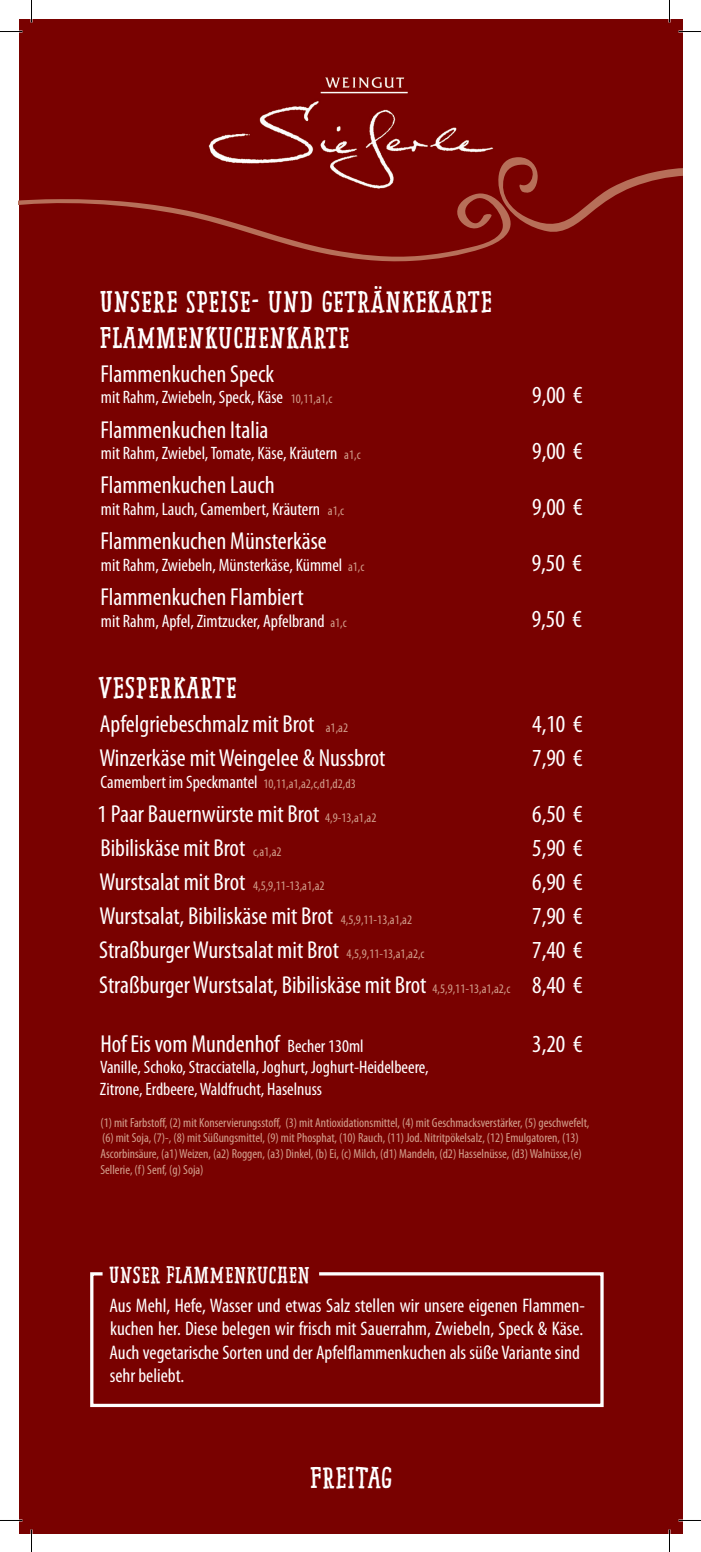
<style>
.page{position:relative;width:701px;height:1552px;background:#fff}
.page>*{position:absolute;margin:0;border:0;box-sizing:border-box;transform-origin:0 0}
.t1{font:29.55px/35.4px "Pinto NO 02";color:#fff}
.t2{font:condensed 24.6px/34.2px "Myriad Pro";color:#fff;text-align:right}
.t3{font:22.95px "Pinto NO 02";color:#fff}
.t4{font:condensed 19.65px/23.5px "Myriad Pro";color:#fff}
.t5{font:condensed 18px/21.6px "Myriad Pro";color:#fff}
.t6{font:condensed 13.05px/15.8px "Myriad Pro";color:#d2a08d}
.s1{font-size:13.05px;color:#d2a08d}
.s2{font-size:18px}
</style>
<div class="page">
<div style="left:19px;top:19px;width:663px;height:1513px;background:#790100"></div>
<img style="left:208px;top:77px;width:286px;height:80px">
<svg style="left:19px;top:157px;width:663px;height:105px"></svg>
<svg style="left:90px;top:1272px;width:514px;height:136px"></svg>
<hr style="left:0;top:1519px;width:22px;height:2px;background:#fff">
<hr style="left:678px;top:1519px;width:23px;height:2px;background:#fff">
<hr style="left:668px;top:0;width:2px;height:23px;background:#fff">
<hr style="left:668px;top:1529px;width:2px;height:22px;background:#fff">
<svg style="left:0;top:31px;width:22px;height:1px"></svg>
<svg style="left:678px;top:31px;width:23px;height:1px"></svg>
<svg style="left:31px;top:0;width:1px;height:23px"></svg>
<svg style="left:31px;top:1529px;width:1px;height:22px"></svg>
<svg style="left:669px;top:0;width:1px;height:23px"></svg>
<svg style="left:669px;top:1529px;width:1px;height:22px"></svg>
<p class="t1" style="left:99px;top:284px;width:394px">UNSERE SPEISE- UND GETRÄNKEKARTE<br>FLAMMENKUCHENKARTE</p>
<p class="t2" style="left:100px;top:356px;width:175px">Flammenkuchen Speck</p>
<p class="t5" style="left:101px;top:386px;width:233px">mit Rahm, Zwiebeln, Speck, Käse <span class="s1">10,11,a1,c</span></p>
<p class="t2" style="left:532px;top:378px;width:52px">9,00 €</p>
<p class="t2" style="left:100px;top:412px;width:170px">Flammenkuchen Italia</p>
<p class="t5" style="left:101px;top:442px;width:261px">mit Rahm, Zwiebel, Tomate, Käse, Kräutern <span class="s1">a1,c</span></p>
<p class="t2" style="left:532px;top:433px;width:52px">9,00 €</p>
<p class="t2" style="left:100px;top:468px;width:176px">Flammenkuchen Lauch</p>
<p class="t5" style="left:101px;top:498px;width:245px">mit Rahm, Lauch, Camembert, Kräutern <span class="s1">a1,c</span></p>
<p class="t2" style="left:532px;top:489px;width:52px">9,00 €</p>
<p class="t2" style="left:100px;top:523px;width:228px">Flammenkuchen Münsterkäse</p>
<p class="t5" style="left:101px;top:554px;width:265px">mit Rahm, Zwiebeln, Münsterkäse, Kümmel <span class="s1">a1,c</span></p>
<p class="t2" style="left:532px;top:545px;width:52px">9,50 €</p>
<p class="t2" style="left:100px;top:579px;width:205px">Flammenkuchen Flambiert</p>
<p class="t5" style="left:101px;top:609px;width:247px">mit Rahm, Apfel, Zimtzucker, Apfelbrand <span class="s1">a1,c</span></p>
<p class="t2" style="left:532px;top:601px;width:52px">9,50 €</p>
<p class="t1" style="left:98px;top:669px;width:140px">VESPERKARTE</p>
<p class="t2" style="left:100px;top:706px;width:250px">Apfelgriebeschmalz mit Brot <span class="s1">a1,a2</span></p>
<p class="t2" style="left:532px;top:706px;width:52px">4,10 €</p>
<p class="t2" style="left:99px;top:740px;width:287px">Winzerkäse mit Weingelee &amp; Nussbrot</p>
<p class="t2" style="left:532px;top:740px;width:52px">7,90 €</p>
<p class="t5" style="left:101px;top:770px;width:257px">Camembert im Speckmantel <span class="s1">10,11,a1,a2,c,d1,d2,d3</span></p>
<p class="t2" style="left:98px;top:796px;width:280px">1 Paar Bauernwürste mit Brot <span class="s1">4,9-13,a1,a2</span></p>
<p class="t2" style="left:532px;top:796px;width:52px">6,50 €</p>
<p class="t2" style="left:100px;top:830px;width:183px">Bibiliskäse mit Brot <span class="s1">c,a1,a2</span></p>
<p class="t2" style="left:532px;top:830px;width:52px">5,90 €</p>
<p class="t2" style="left:99px;top:864px;width:227px">Wurstsalat mit Brot <span class="s1">4,5,9,11-13,a1,a2</span></p>
<p class="t2" style="left:532px;top:864px;width:52px">6,90 €</p>
<p class="t2" style="left:99px;top:898px;width:314px">Wurstsalat, Bibiliskäse mit Brot <span class="s1">4,5,9,11-13,a1,a2</span></p>
<p class="t2" style="left:532px;top:898px;width:52px">7,90 €</p>
<p class="t2" style="left:99px;top:932px;width:327px">Straßburger Wurstsalat mit Brot <span class="s1">4,5,9,11-13,a1,a2,c</span></p>
<p class="t2" style="left:99px;top:932px;width:485px">7,40 €<br>Straßburger Wurstsalat, Bibiliskäse mit Brot <span class="s1">4,5,9,11-13,a1,a2,c</span> 8,40 €</p>
<p class="t2" style="left:100px;top:1026px;width:265px">Hof Eis vom Mundenhof <span class="s2">Becher 130ml</span></p>
<p class="t2" style="left:532px;top:1026px;width:52px">3,20 €</p>
<p class="t5" style="left:100px;top:1056px;width:330px">Vanille, Schoko, Stracciatella, Joghurt, Joghurt-Heidelbeere,<br>Zitrone, Erdbeere, Waldfrucht, Haselnuss</p>
<p class="t6" style="left:100px;top:1114px;width:490px">(1) mit Farbstoff, (2) mit Konservierungsstoff, (3) mit Antioxidationsmittel, (4) mit Geschmacksverstärker, (5) geschwefelt, (6) mit Soja, (7)-, (8) mit Süßungsmittel, (9) mit Phosphat, (10) Rauch, (11) Jod. Nitritpökelsalz, (12) Emulgatoren, (13)<br>Ascorbinsäure, (a1) Weizen, (a2) Roggen, (a3) Dinkel, (b) Ei, (c) Milch, (d1) Mandeln, (d2) Hasselnüsse, (d3) Walnüsse,(e)<br>Sellerie, (f) Senf, (g) Soja)</p>
<p class="t3" style="left:109px;top:1261px;width:203px">UNSER FLAMMENKUCHEN</p>
<p class="t4" style="left:109px;top:1292px;width:477px">Aus Mehl, Hefe, Wasser und etwas Salz stellen wir unsere eigenen Flammen&shy;kuchen her. Diese belegen wir frisch mit Sauerrahm, Zwiebeln, Speck &amp; Käse.<br>Auch vegetarische Sorten und der Apfelflammenkuchen als süße Variante sind sehr beliebt.</p>
<p class="t1" style="left:309px;top:1460px;width:85px">FREITAG</p>
</div>
